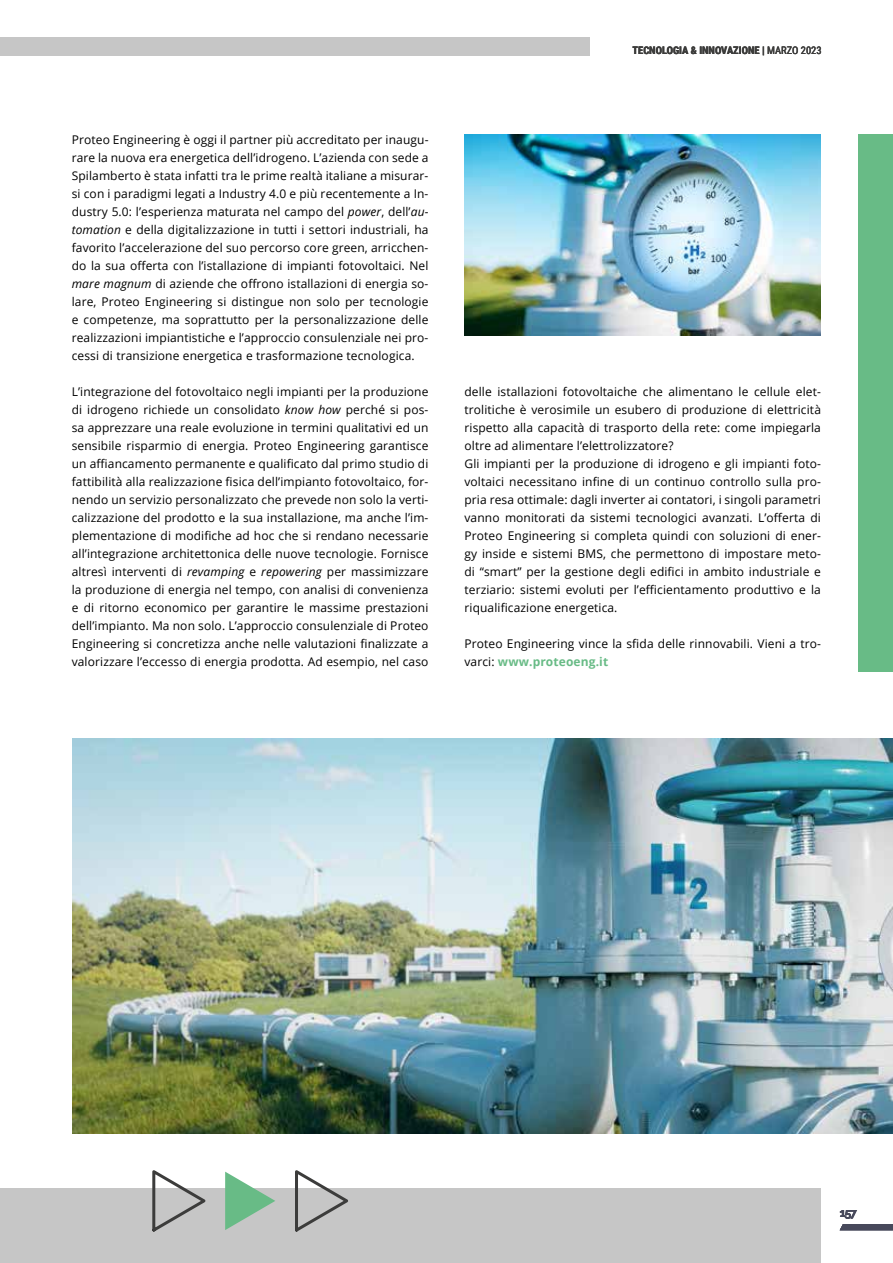
<style>
.page{position:relative;width:893px;height:1263px;background:#fff}
.page>*{position:absolute;margin:0;border:0;box-sizing:border-box;transform-origin:0 0}
.t1{font:12px/18px "Open Sans";letter-spacing:.01em;color:#000;text-align:justify}
.t2{font:700 12px "Raleway";color:#47495b}
.t3{font:700 10.5px "Roboto Condensed";color:#3c3c3b}
.s1{font-weight:400}
.s2{font-style:italic}
.s3{font-weight:700;color:#68bb86}
</style>
<div class="page">
<div style="left:0;top:1188px;width:821px;height:75px;background:#c6c6c6"></div>
<svg style="left:152px;top:1170px;width:54px;height:62px"></svg>
<svg style="left:225px;top:1172px;width:50px;height:58px"></svg>
<svg style="left:295px;top:1170px;width:53px;height:62px"></svg>
<svg style="left:840px;top:1224px;width:53px;height:6px"></svg>
<div style="left:859px;top:135px;width:34px;height:537px;background:#68bb86"></div>
<div style="left:0;top:37px;width:589px;height:18px;background:#c6c6c6"></div>
<img style="left:72px;top:738px;width:821px;height:396px">
<img style="left:464px;top:135px;width:357px;height:200px">
<p class="t3" style="left:632px;top:43px;width:191px">TECNOLOGIA &amp; INNOVAZIONE | <span class="s1">MARZO 2023</span></p>
<p class="t1" style="left:72px;top:130px;width:358px">Proteo Engineering è oggi il partner più accreditato per inaugu&shy;rare la nuova era energetica dell’idrogeno. L’azienda con sede a Spilamberto è stata infatti tra le prime realtà italiane a misurar&shy;si con i paradigmi legati a Industry 4.0 e più recentemente a In&shy;dustry 5.0: l’esperienza maturata nel campo del <span class="s2">power</span>, dell’<span class="s2">au&shy;tomation</span> e della digitalizzazione in tutti i settori industriali, ha favorito l’accelerazione del suo percorso core green, arricchen&shy;do la sua offerta con l’istallazione di impianti fotovoltaici. Nel <span class="s2">mare magnum</span> di aziende che offrono istallazioni di energia so&shy;lare, Proteo Engineering si distingue non solo per tecnologie e competenze, ma soprattutto per la personalizzazione delle realizzazioni impiantistiche e l’approccio consulenziale nei pro&shy;cessi di transizione energetica e trasformazione tecnologica.</p>
<p class="t1" style="left:72px;top:382px;width:358px">L’integrazione del fotovoltaico negli impianti per la produzione di idrogeno richiede un consolidato <span class="s2">know how</span> perché si pos&shy;sa apprezzare una reale evoluzione in termini qualitativi ed un sensibile risparmio di energia. Proteo Engineering garantisce un affiancamento permanente e qualificato dal primo studio di fattibilità alla realizzazione fisica dell’impianto fotovoltaico, for&shy;nendo un servizio personalizzato che prevede non solo la verti&shy;calizzazione del prodotto e la sua installazione, ma anche l’im&shy;plementazione di modifiche ad hoc che si rendano necessarie all’integrazione architettonica delle nuove tecnologie. Fornisce altresì interventi di <span class="s2">revamping</span> e <span class="s2">repowering</span> per massimizzare la produzione di energia nel tempo, con analisi di convenienza e di ritorno economico per garantire le massime prestazioni dell’impianto. Ma non solo. L’approccio consulenziale di Proteo Engineering si concretizza anche nelle valutazioni finalizzate a valorizzare l’eccesso di energia prodotta. Ad esempio, nel caso</p>
<p class="t1" style="left:464px;top:382px;width:358px;text-align:left">delle istallazioni fotovoltaiche che alimentano le cellule elet&shy;trolitiche è verosimile un esubero di produzione di elettricità rispetto alla capacità di trasporto della rete: come impiegarla oltre ad alimentare l’elettrolizzatore?<br>Gli impianti per la produzione di idrogeno e gli impianti foto&shy;voltaici necessitano infine di un continuo controllo sulla pro&shy;pria resa ottimale: dagli inverter ai contatori, i singoli parametri vanno monitorati da sistemi tecnologici avanzati. L’offerta di Proteo Engineering si completa quindi con soluzioni di ener&shy;gy inside e sistemi BMS, che permettono di impostare meto&shy;di “smart” per la gestione degli edifici in ambito industriale e terziario: sistemi evoluti per l’efficientamento produttivo e la riqualificazione energetica.</p>
<p class="t1" style="left:464px;top:634px;width:358px">Proteo Engineering vince la sfida delle rinnovabili. Vieni a tro&shy;varci: <span class="s3">www.proteoeng.it</span></p>
<p class="t2" style="left:840px;top:1206px;width:19px">157</p>
</div>
